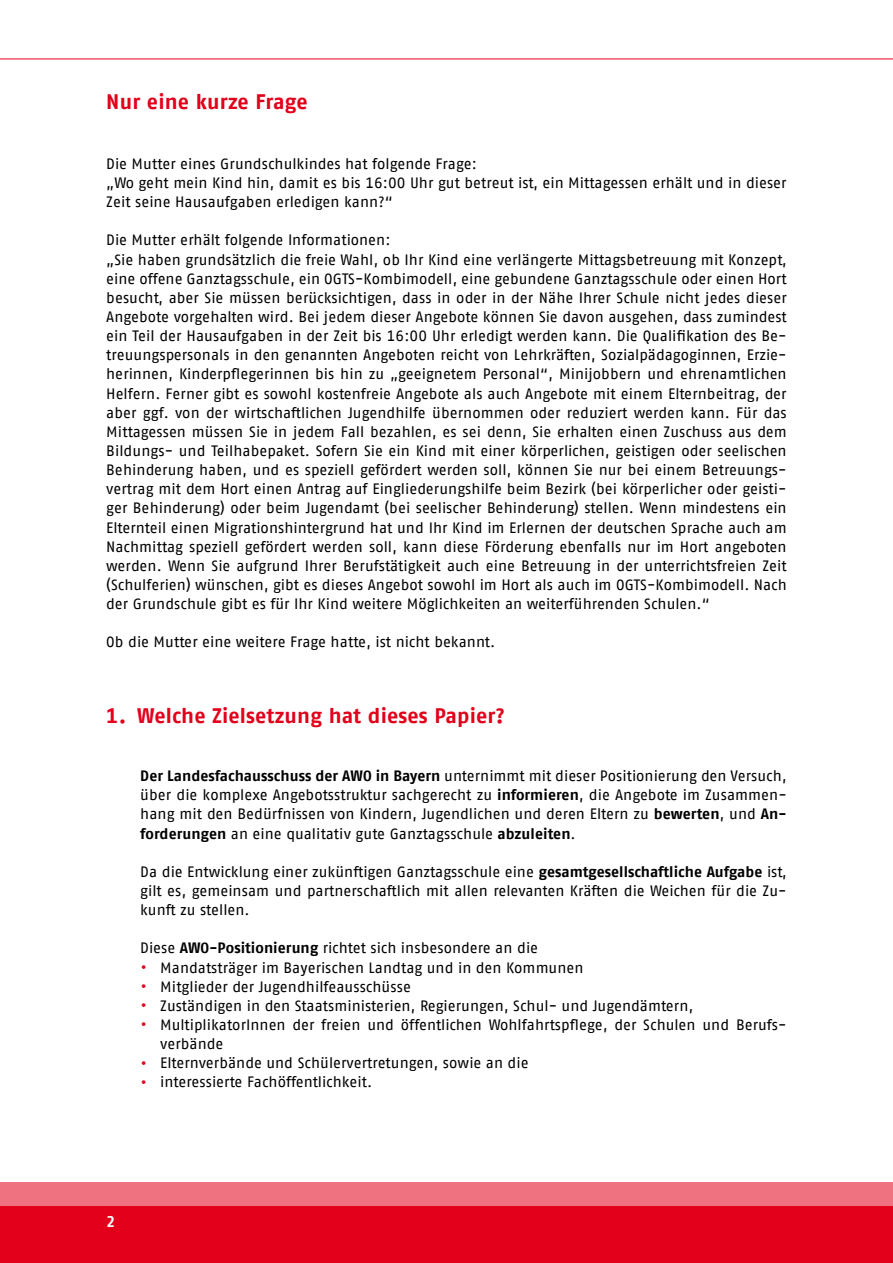
<style>
.page{position:relative;width:893px;height:1263px;background:#fff}
.page>*{position:absolute;margin:0;border:0;box-sizing:border-box;transform-origin:0 0}
.t1{font:700 21px "AWO Fago Office";letter-spacing:.005em;color:#e2001a}
.t2{font:700 15.75px "AWO Fago Office";color:#fff}
.t3{font:15px/19.2px "AWO Fago Office";letter-spacing:.005em;color:#000}
.s1{font-weight:700}
.s2{font-size:18px;color:#e2001a}
</style>
<div class="page">
<div style="left:0;top:1182px;width:893px;height:81px;background:#e2001a"></div>
<div style="left:0;top:1182px;width:893px;height:23px;background:#ee7280"></div>
<hr style="left:0;top:59px;width:893px;height:1px;background:#e2001a">
<h1 class="t1" style="left:106px;top:89px;width:203px">Nur eine kurze Frage</h1>
<p class="t3" style="left:106px;top:154px;width:682px">Die Mutter eines Grundschulkindes hat folgende Frage:<br>„Wo geht mein Kind hin, damit es bis 16:00 Uhr gut betreut ist, ein Mittagessen erhält und in dieser<br>Zeit seine Hausaufgaben erledigen kann?“</p>
<p class="t3" style="left:106px;top:230px;width:682px">Die Mutter erhält folgende Informationen:<br>„Sie haben grundsätzlich die freie Wahl, ob Ihr Kind eine verlängerte Mittagsbetreuung mit Konzept, eine offene Ganztagsschule, ein OGTS-Kombimodell, eine gebundene Ganztagsschule oder einen Hort besucht, aber Sie müssen berücksichtigen, dass in oder in der Nähe Ihrer Schule nicht jedes dieser Angebote vorgehalten wird. Bei jedem dieser Angebote können Sie davon ausgehen, dass zumindest ein Teil der Hausaufgaben in der Zeit bis 16:00 Uhr erledigt werden kann. Die Qualifikation des Be&shy;treuungspersonals in den genannten Angeboten reicht von Lehrkräften, Sozialpädagoginnen, Erzie&shy;herinnen, Kinderpflegerinnen bis hin zu „geeignetem Personal“, Minijobbern und ehrenamtlichen Helfern. Ferner gibt es sowohl kostenfreie Angebote als auch Angebote mit einem Elternbeitrag, der aber ggf. von der wirtschaftlichen Jugendhilfe übernommen oder reduziert werden kann. Für das Mittagessen müssen Sie in jedem Fall bezahlen, es sei denn, Sie erhalten einen Zuschuss aus dem Bildungs- und Teilhabepaket. Sofern Sie ein Kind mit einer körperlichen, geistigen oder seelischen Behinderung haben, und es speziell gefördert werden soll, können Sie nur bei einem Betreuungs&shy;vertrag mit dem Hort einen Antrag auf Eingliederungshilfe beim Bezirk (bei körperlicher oder geisti&shy;ger Behinderung) oder beim Jugendamt (bei seelischer Behinderung) stellen. Wenn mindestens ein Elternteil einen Migrationshintergrund hat und Ihr Kind im Erlernen der deutschen Sprache auch am Nachmittag speziell gefördert werden soll, kann diese Förderung ebenfalls nur im Hort angeboten werden. Wenn Sie aufgrund Ihrer Berufstätigkeit auch eine Betreuung in der unterrichtsfreien Zeit (Schulferien) wünschen, gibt es dieses Angebot sowohl im Hort als auch im OGTS-Kombimodell. Nach der Grundschule gibt es für Ihr Kind weitere Möglichkeiten an weiterführenden Schulen.“</p>
<p class="t3" style="left:106px;top:632px;width:390px">Ob die Mutter eine weitere Frage hatte, ist nicht bekannt.</p>
<h1 class="t1" style="left:106px;top:703px;width:400px">1. Welche Zielsetzung hat dieses Papier?</h1>
<p class="t3" style="left:140px;top:766px;width:648px;text-align:justify"><span class="s1">Der Landesfachausschuss der AWO in Bayern</span> unternimmt mit dieser Positionierung den Versuch, über die komplexe Angebotsstruktur sachgerecht zu <span class="s1">informieren</span>, die Angebote im Zusammen&shy;hang mit den Bedürfnissen von Kindern, Jugendlichen und deren Eltern zu <span class="s1">bewerten</span>, und <span class="s1">An&shy;forderungen</span> an eine qualitativ gute Ganztagsschule <span class="s1">abzuleiten</span>.</p>
<p class="t3" style="left:140px;top:862px;width:648px;text-align:justify">Da die Entwicklung einer zukünftigen Ganztagsschule eine <span class="s1">gesamtgesellschaftliche Aufgabe</span> ist, gilt es, gemeinsam und partnerschaftlich mit allen relevanten Kräften die Weichen für die Zu&shy;kunft zu stellen.</p>
<p class="t3" style="left:140px;top:938px;width:399px">Diese <span class="s1">AWO-Positionierung</span> richtet sich insbesondere an die</p>
<p class="t3" style="left:140px;top:957px;width:445px"><span class="s2">•</span> Mandatsträger im Bayerischen Landtag und in den Kommunen</p>
<p class="t3" style="left:140px;top:977px;width:272px"><span class="s2">•</span> Mitglieder der Jugendhilfeausschüsse</p>
<p class="t3" style="left:140px;top:996px;width:554px"><span class="s2">•</span> Zuständigen in den Staatsministerien, Regierungen, Schul- und Jugendämtern,</p>
<p class="t3" style="left:160px;top:1015px;width:628px;text-indent:-20px"><span class="s2">•</span> MultiplikatorInnen der freien und öffentlichen Wohlfahrtspflege, der Schulen und Berufs&shy;verbände</p>
<p class="t3" style="left:140px;top:1053px;width:390px"><span class="s2">•</span> Elternverbände und Schülervertretungen, sowie an die</p>
<p class="t3" style="left:140px;top:1072px;width:233px"><span class="s2">•</span> interessierte Fachöffentlichkeit.</p>
<p class="t2" style="left:106px;top:1212px;width:11px">2</p>
</div>
